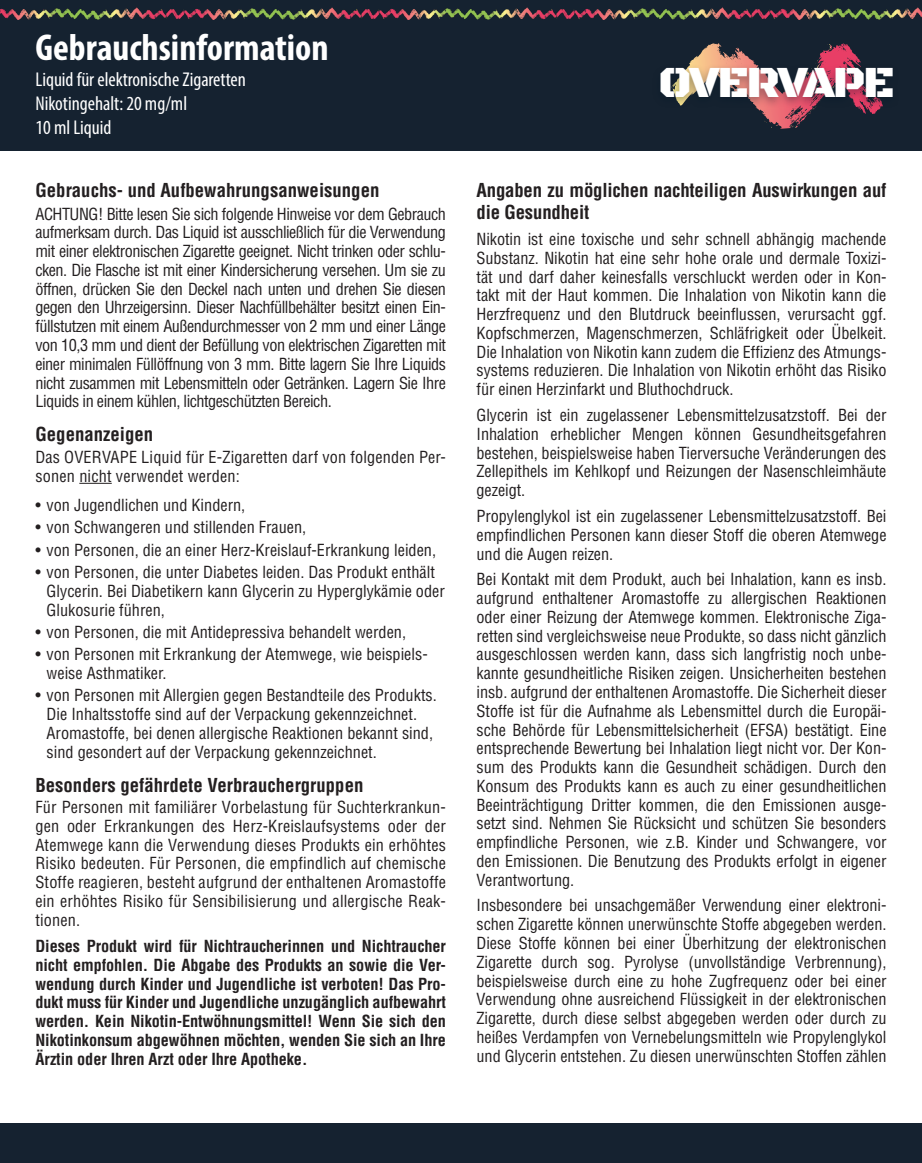
<style>
.page{position:relative;width:922px;height:1163px;background:#fff}
.page>*{position:absolute;margin:0;border:0;box-sizing:border-box;transform-origin:0 0}
.t1{font:45.25px "Black Ops One";letter-spacing:-.05em;color:#fff}
.t2{font:700 condensed 37.5px "Myriad Pro";color:#fff}
.t3{font:condensed 20px/24px "Myriad Pro";color:#fff}
.t4{font:700 condensed 18.75px/22.5px "Helvetica LT Std";color:#231f20}
.t5{font:condensed 16.25px/18.8px "Helvetica LT Std";color:#231f20;text-align:justify}
.t6{font:700 condensed 16.25px/18.8px "Helvetica LT Std";letter-spacing:-.005em;color:#231f20;text-align:justify}
</style>
<div class="page">
<div style="left:0;top:0;width:921px;height:150px;background:#152230"></div>
<hr style="left:79px;top:483px;width:33px;height:1px;background:#231f20">
<div style="left:0;top:1123px;width:921px;height:39px;background:#152230"></div>
<svg style="left:825px;top:43px;width:14px;height:8px"></svg>
<svg style="left:760px;top:58px;width:82px;height:70px;background:#5b3645"></svg>
<svg style="left:670px;top:43px;width:43px;height:21px"></svg>
<div style="left:652px;top:64px;width:247px;height:45px;background:#001526;opacity:.36"></div>
<img style="left:0;top:8px;width:921px;height:12px">
<h2 class="t2" style="left:35px;top:24px;width:294px">Gebrauchsinformation</h2>
<p class="t3" style="left:35px;top:67px;width:212px">Liquid für elektronische Zigaretten<br>Nikotingehalt: 20 mg/ml<br>10 ml Liquid</p>
<h1 class="t1" style="left:658px;top:48px;width:237px">OVERVAPE</h1>
<p class="t4" style="left:35px;top:178px;width:345px">Gebrauchs- und Aufbewahrungsanweisungen</p>
<p class="t5" style="left:35px;top:204px;width:412px">ACHTUNG! Bitte lesen Sie sich folgende Hinweise vor dem Gebrauch aufmerksam durch. Das Liquid ist ausschließlich für die Verwendung mit einer elektronischen Zigarette geeignet. Nicht trinken oder schlu&shy;cken. Die Flasche ist mit einer Kindersicherung versehen. Um sie zu öffnen, drücken Sie den Deckel nach unten und drehen Sie diesen gegen den Uhrzeigersinn. Dieser Nachfüllbehälter besitzt einen Ein&shy;füllstutzen mit einem Außendurchmesser von 2 mm und einer Länge von 10,3 mm und dient der Befüllung von elektrischen Zigaretten mit einer minimalen Füllöffnung von 3 mm. Bitte lagern Sie Ihre Liquids nicht zusammen mit Lebensmitteln oder Getränken. Lagern Sie Ihre Liquids in einem kühlen, lichtgeschützten Bereich.</p>
<p class="t4" style="left:35px;top:423px;width:119px">Gegenanzeigen</p>
<p class="t5" style="left:35px;top:447px;width:412px">Das OVERVAPE Liquid für E-Zigaretten darf von folgenden Per&shy;sonen nicht verwendet werden:</p>
<p class="t5" style="left:35px;top:495px;width:211px">• von Jugendlichen und Kindern,</p>
<p class="t5" style="left:35px;top:518px;width:272px">• von Schwangeren und stillenden Frauen,</p>
<p class="t5" style="left:35px;top:540px;width:402px">• von Personen, die an einer Herz-Kreislauf-Erkrankung leiden,</p>
<p class="t5" style="left:47px;top:562px;width:399px;text-align:left;text-indent:-11px">• von Personen, die unter Diabetes leiden. Das Produkt enthält<br>Glycerin. Bei Diabetikern kann Glycerin zu Hyperglykämie oder<br>Glukosurie führen,</p>
<p class="t5" style="left:35px;top:622px;width:372px">• von Personen, die mit Antidepressiva behandelt werden,</p>
<p class="t5" style="left:47px;top:644px;width:382px;text-indent:-11px">• von Personen mit Erkrankung der Atemwege, wie beispiels&shy;weise Asthmatiker.</p>
<p class="t5" style="left:47px;top:685px;width:391px;text-align:left;text-indent:-11px">• von Personen mit Allergien gegen Bestandteile des Produkts.<br>Die Inhaltsstoffe sind auf der Verpackung gekennzeichnet.<br>Aromastoffe, bei denen allergische Reaktionen bekannt sind, sind gesondert auf der Verpackung gekennzeichnet.</p>
<p class="t4" style="left:35px;top:773px;width:329px">Besonders gefährdete Verbrauchergruppen</p>
<p class="t5" style="left:35px;top:797px;width:412px">Für Personen mit familiärer Vorbelastung für Suchterkrankun&shy;gen oder Erkrankungen des Herz-Kreislaufsystems oder der Atemwege kann die Verwendung dieses Produkts ein erhöhtes Risiko bedeuten. Für Personen, die empfindlich auf chemische Stoffe reagieren, besteht aufgrund der enthaltenen Aromastoffe ein erhöhtes Risiko für Sensibilisierung und allergische Reak&shy;tionen.</p>
<p class="t6" style="left:35px;top:936px;width:412px">Dieses Produkt wird für Nichtraucherinnen und Nichtraucher nicht empfohlen. Die Abgabe des Produkts an sowie die Ver&shy;wendung durch Kinder und Jugendliche ist verboten! Das Pro&shy;dukt muss für Kinder und Jugendliche unzugänglich aufbewahrt werden. Kein Nikotin-Entwöhnungsmittel! Wenn Sie sich den Nikotinkonsum abgewöhnen möchten, wenden Sie sich an Ihre Ärztin oder Ihren Arzt oder Ihre Apotheke.</p>
<p class="t4" style="left:476px;top:178px;width:411px">Angaben zu möglichen nachteiligen Auswirkungen auf die Gesundheit</p>
<p class="t5" style="left:476px;top:230px;width:411px">Nikotin ist eine toxische und sehr schnell abhängig machende Substanz. Nikotin hat eine sehr hohe orale und dermale Toxizi&shy;tät und darf daher keinesfalls verschluckt werden oder in Kon&shy;takt mit der Haut kommen. Die Inhalation von Nikotin kann die Herzfrequenz und den Blutdruck beeinflussen, verursacht ggf.<br>Kopfschmerzen, Magenschmerzen, Schläfrigkeit oder Übelkeit.<br>Die Inhalation von Nikotin kann zudem die Effizienz des Atmungs&shy;systems reduzieren. Die Inhalation von Nikotin erhöht das Risiko für einen Herzinfarkt und Bluthochdruck.</p>
<p class="t5" style="left:476px;top:405px;width:411px">Glycerin ist ein zugelassener Lebensmittelzusatzstoff. Bei der Inhalation erheblicher Mengen können Gesundheitsgefahren bestehen, beispielsweise haben Tierversuche Veränderungen des Zellepithels im Kehlkopf und Reizungen der Nasenschleimhäute gezeigt.</p>
<p class="t5" style="left:476px;top:506px;width:411px">Propylenglykol ist ein zugelassener Lebensmittelzusatzstoff. Bei empfindlichen Personen kann dieser Stoff die oberen Atemwege und die Augen reizen.</p>
<p class="t5" style="left:476px;top:570px;width:411px">Bei Kontakt mit dem Produkt, auch bei Inhalation, kann es insb. aufgrund enthaltener Aromastoffe zu allergischen Reaktionen oder einer Reizung der Atemwege kommen. Elektronische Ziga&shy;retten sind vergleichsweise neue Produkte, so dass nicht gänzlich ausgeschlossen werden kann, dass sich langfristig noch unbe&shy;kannte gesundheitliche Risiken zeigen. Unsicherheiten bestehen insb. aufgrund der enthaltenen Aromastoffe. Die Sicherheit dieser Stoffe ist für die Aufnahme als Lebensmittel durch die Europäi&shy;sche Behörde für Lebensmittelsicherheit (EFSA) bestätigt. Eine entsprechende Bewertung bei Inhalation liegt nicht vor. Der Kon&shy;sum des Produkts kann die Gesundheit schädigen. Durch den Konsum des Produkts kann es auch zu einer gesundheitlichen Beeinträchtigung Dritter kommen, die den Emissionen ausge&shy;setzt sind. Nehmen Sie Rücksicht und schützen Sie besonders empfindliche Personen, wie z.B. Kinder und Schwangere, vor den Emissionen. Die Benutzung des Produkts erfolgt in eigener Verantwortung.</p>
<p class="t5" style="left:476px;top:895px;width:411px">Insbesondere bei unsachgemäßer Verwendung einer elektroni&shy;schen Zigarette können unerwünschte Stoffe abgegeben werden.<br>Diese Stoffe können bei einer Überhitzung der elektronischen Zigarette durch sog. Pyrolyse (unvollständige Verbrennung), beispielsweise durch eine zu hohe Zugfrequenz oder bei einer Verwendung ohne ausreichend Flüssigkeit in der elektronischen Zigarette, durch diese selbst abgegeben werden oder durch zu heißes Verdampfen von Vernebelungsmitteln wie Propylenglykol und Glycerin entstehen. Zu diesen unerwünschten Stoffen zählen</p>
</div>
